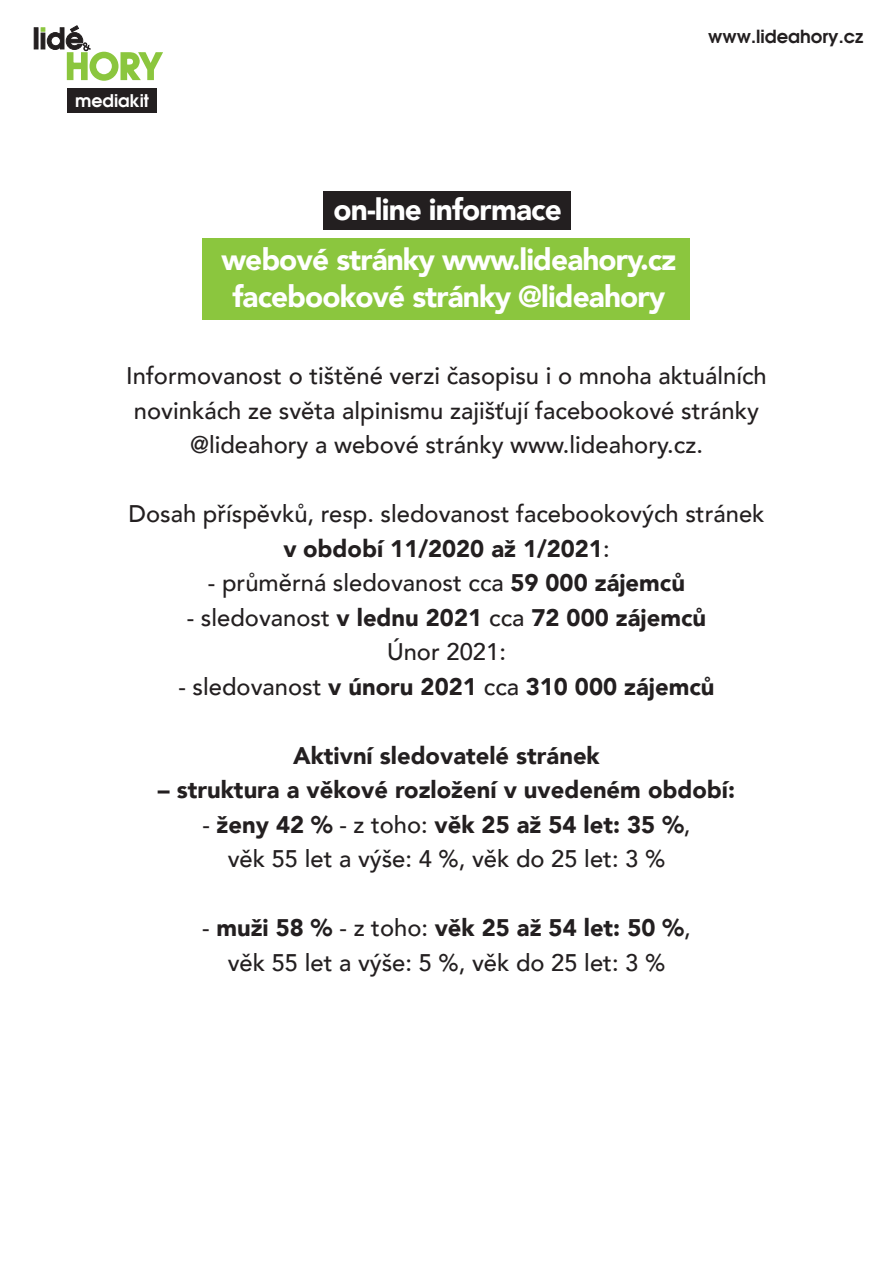
<style>
.page{position:relative;width:893px;height:1263px;background:#fff}
.page>*{position:absolute;margin:0;border:0;box-sizing:border-box;transform-origin:0 0}
.t1{font:900 30px/37.7px "Avenir";letter-spacing:-.03em;color:#fff;text-align:center}
.t2{font:500 24px/34.5px "Avenir";color:#231f20;text-align:center}
.t3{font:900 24px "Avenir";color:#231f20}
.t4{font:600 18px "Avant Garde CE";color:#231f20}
.t5{font:600 17.4px "Avant Garde CE";color:#fff}
.s1{font-weight:500}
.s2{font-weight:900}
</style>
<div class="page">
<div style="left:67px;top:88px;width:90px;height:24px;background:#231f20"></div>
<svg style="left:34px;top:25px;width:129px;height:56px"></svg>
<div style="left:202px;top:238px;width:488px;height:82px;background:#8bc63e"></div>
<div style="left:323px;top:192px;width:247px;height:38px;background:#231f20"></div>
<p class="t5" style="left:75px;top:90px;width:76px">mediakit</p>
<p class="t4" style="left:708px;top:26px;width:157px">www.lideahory.cz</p>
<p class="t1" style="left:334px;top:190px;width:230px">on-line informace</p>
<p class="t1" style="left:221px;top:239px;width:456px">webové stránky www.lideahory.cz facebookové stránky @lideahory</p>
<p class="t2" style="left:126px;top:357px;width:642px">Informovanost o tištěné verzi časopisu i o mnoha aktuálních novinkách ze světa alpinismu zajišťují facebookové stránky @lideahory a webové stránky www.lideahory.cz.</p>
<p class="t2" style="left:128px;top:495px;width:638px">Dosah příspěvků, resp. sledovanost facebookových stránek</p>
<p class="t3" style="left:283px;top:528px;width:328px">v období 11/2020 až 1/2021<span class="s1">:</span></p>
<p class="t2" style="left:208px;top:564px;width:479px">- průměrná sledovanost cca <span class="s2">59 000 zájemců</span></p>
<p class="t3" style="left:187px;top:597px;width:521px"><span class="s1">- sledovanost</span> v lednu 2021 <span class="s1">cca</span> 72 000 zájemců</p>
<p class="t2" style="left:387px;top:633px;width:120px">Únor 2021:</p>
<p class="t3" style="left:179px;top:666px;width:537px"><span class="s1">- sledovanost</span> v únoru 2021 <span class="s1">cca</span> 310 000 zájemců</p>
<p class="t3" style="left:293px;top:735px;width:308px">Aktivní sledovatelé stránek</p>
<p class="t3" style="left:158px;top:769px;width:579px">– struktura a věkové rozložení v uvedeném období:</p>
<p class="t3" style="left:202px;top:804px;width:489px"><span class="s1">-</span> ženy 42 % <span class="s1">- z toho:</span> věk 25 až 54 let: 35 %<span class="s1">,</span></p>
<p class="t2" style="left:228px;top:840px;width:439px">věk 55 let a výše: 4 %, věk do 25 let: 3 %</p>
<p class="t3" style="left:202px;top:907px;width:490px"><span class="s1">-</span> muži 58 % <span class="s1">- z toho:</span> věk 25 až 54 let: 50 %<span class="s1">,</span></p>
<p class="t2" style="left:228px;top:944px;width:439px">věk 55 let a výše: 5 %, věk do 25 let: 3 %</p>
</div>
